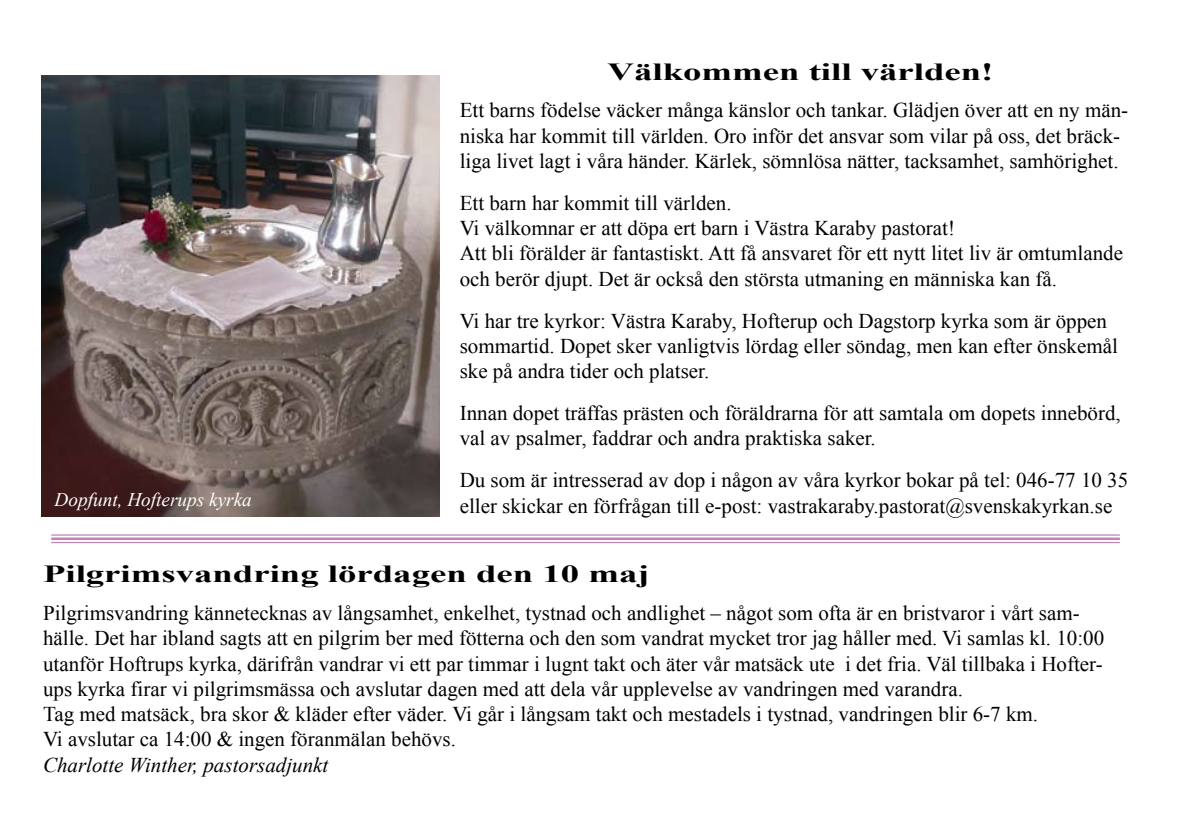
<style>
.page{position:relative;width:1191px;height:819px;background:#fff}
.page>*{position:absolute;margin:0;border:0;box-sizing:border-box;transform-origin:0 0}
.t1{font:700 24.5px "Times New Roman";color:#000;scale:1.5 1}
.t2{font:21px/25.2px "Times New Roman";color:#000}
.t3{font:italic 21px "Times New Roman";color:#000}
.t4{font:italic 19.25px "Times New Roman";color:#fffffe}
</style>
<div class="page">
<img style="left:41px;top:76px;width:398px;height:440px">
<hr style="left:51px;top:534px;width:1068px;height:1px;background:#be85b5">
<hr style="left:51px;top:537px;width:1068px;height:3px;background:#be85b5">
<hr style="left:51px;top:542px;width:1068px;height:1px;background:#be85b5">
<p class="t1" style="left:607px;top:54px;width:259px">Välkommen till världen!</p>
<p class="t2" style="left:460px;top:97px;width:670px">Ett barns födelse väcker många känslor och tankar. Glädjen över att en ny män&shy;niska har kommit till världen. Oro inför det ansvar som vilar på oss, det bräck&shy;liga livet lagt i våra händer. Kärlek, sömnlösa nätter, tacksamhet, samhörighet.</p>
<p class="t2" style="left:460px;top:190px;width:665px">Ett barn har kommit till världen.<br>Vi välkomnar er att döpa ert barn i Västra Karaby pastorat!<br>Att bli förälder är fantastiskt. Att få ansvaret för ett nytt litet liv är omtumlande och berör djupt. Det är också den största utmaning en människa kan få.</p>
<p class="t2" style="left:460px;top:307px;width:659px">Vi har tre kyrkor: Västra Karaby, Hofterup och Dagstorp kyrka som är öppen sommartid. Dopet sker vanligtvis lördag eller söndag, men kan efter önskemål ske på andra tider och platser.</p>
<p class="t2" style="left:460px;top:400px;width:662px">Innan dopet träffas prästen och föräldrarna för att samtala om dopets innebörd, val av psalmer, faddrar och andra praktiska saker.</p>
<p class="t2" style="left:460px;top:467px;width:670px">Du som är intresserad av dop i någon av våra kyrkor bokar på tel: 046-77 10 35</p>
<p class="t4" style="left:55px;top:486px;width:199px">Dopfunt, Hofterups kyrka</p>
<p class="t2" style="left:460px;top:492px;width:654px">eller skickar en förfrågan till e-post: vastrakaraby.pastorat@svenskakyrkan.se</p>
<p class="t1" style="left:43px;top:557px;width:406px">Pilgrimsvandring lördagen den 10 maj</p>
<p class="t2" style="left:43px;top:600px;width:1062px">Pilgrimsvandring kännetecknas av långsamhet, enkelhet, tystnad och andlighet – något som ofta är en bristvaror i vårt sam&shy;hälle. Det har ibland sagts att en pilgrim ber med fötterna och den som vandrat mycket tror jag håller med. Vi samlas kl. 10:00 utanför Hoftrups kyrka, därifrån vandrar vi ett par timmar i lugnt takt och äter vår matsäck ute i det fria. Väl tillbaka i Hofter&shy;ups kyrka firar vi pilgrimsmässa och avslutar dagen med att dela vår upplevelse av vandringen med varandra.<br>Tag med matsäck, bra skor &amp; kläder efter väder. Vi går i långsam takt och mestadels i tystnad, vandringen blir 6-7 km.<br>Vi avslutar ca 14:00 &amp; ingen föranmälan behövs.</p>
<p class="t3" style="left:43px;top:750px;width:287px">Charlotte Winther, pastorsadjunkt</p>
</div>
